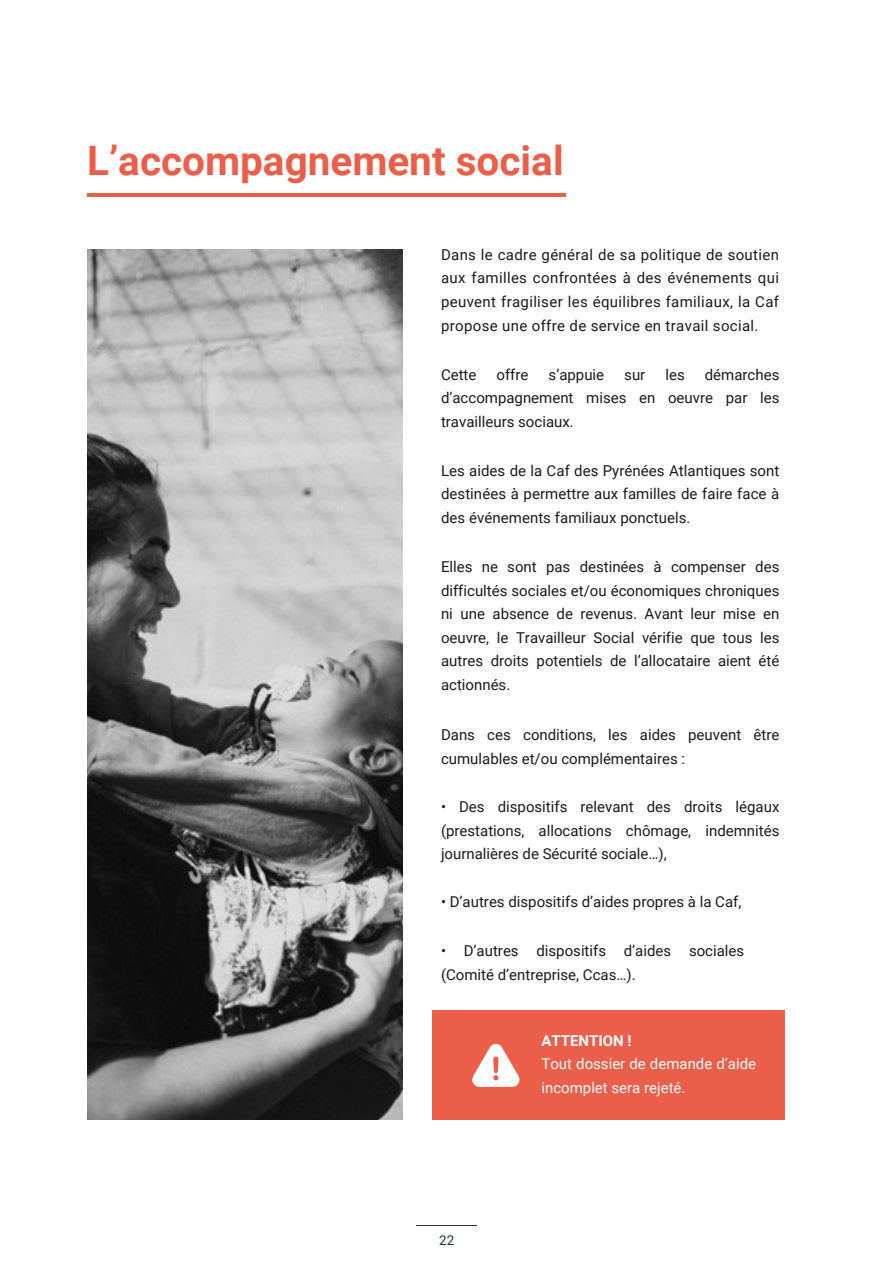
<style>
.page{position:relative;width:893px;height:1264px;background:#fff}
.page>*{position:absolute;margin:0;border:0;box-sizing:border-box;transform-origin:0 0}
.t1{font:700 40.5px "Roboto";color:#eb5e49}
.t2{font:15px/23.7px "Roboto";color:#1a1a1a;text-align:justify}
.t3{font:15px/23.7px "Roboto";color:#fff}
.t4{font:700 15px "Roboto";color:#fff}
.t5{font:13.5px "Roboto";color:#2b3031}
</style>
<div class="page">
<hr style="left:87px;top:194px;width:478px;height:3px;background:#eb5e49">
<hr style="left:416px;top:1225px;width:61px;height:1px;background:#2b3031">
<img style="left:87px;top:249px;width:315px;height:870px">
<div style="left:432px;top:1010px;width:352px;height:109px;background:#eb5e49"></div>
<svg style="left:472px;top:1044px;width:47px;height:42px"></svg>
<h1 class="t1" style="left:87px;top:137px;width:478px">L’accompagnement social</h1>
<p class="t2" style="left:441px;top:243px;width:339px">Dans le cadre général de sa politique de soutien aux familles confrontées à des événements qui peuvent fragiliser les équilibres familiaux, la Caf propose une offre de service en travail social.</p>
<p class="t2" style="left:441px;top:363px;width:37px">Cette</p>
<p class="t2" style="left:496px;top:363px;width:33px">offre</p>
<p class="t2" style="left:548px;top:363px;width:57px">s’appuie</p>
<p class="t2" style="left:624px;top:363px;width:23px">sur</p>
<p class="t2" style="left:665px;top:363px;width:21px">les</p>
<p class="t2" style="left:441px;top:363px;width:340px;text-indent:264px">démarches d’accompagnement mises en oeuvre par les travailleurs sociaux.</p>
<p class="t2" style="left:441px;top:459px;width:340px">Les aides de la Caf des Pyrénées Atlantiques sont destinées à permettre aux familles de faire face à des événements familiaux ponctuels.</p>
<p class="t2" style="left:441px;top:555px;width:340px">Elles ne sont pas destinées à compenser des difficultés sociales et/ou économiques chroniques ni une absence de revenus. Avant leur mise en oeuvre, le Travailleur Social vérifie que tous les autres droits potentiels de l’allocataire aient été actionnés.</p>
<p class="t2" style="left:441px;top:723px;width:340px">Dans ces conditions, les aides peuvent être cumulables et/ou complémentaires :</p>
<p class="t2" style="left:441px;top:795px;width:340px">• Des dispositifs relevant des droits légaux (prestations, allocations chômage, indemnités journalières de Sécurité sociale…),</p>
<p class="t2" style="left:441px;top:890px;width:302px">• D’autres dispositifs d’aides propres à la Caf,</p>
<p class="t2" style="left:441px;top:939px;width:305px">• D’autres dispositifs d’aides sociales (Comité d’entreprise, Ccas…).</p>
<p class="t5" style="left:439px;top:1232px;width:17px">22</p>
<p class="t4" style="left:541px;top:1031px;width:92px">ATTENTION !</p>
<p class="t3" style="left:541px;top:1052px;width:216px">Tout dossier de demande d’aide incomplet sera rejeté.</p>
</div>
